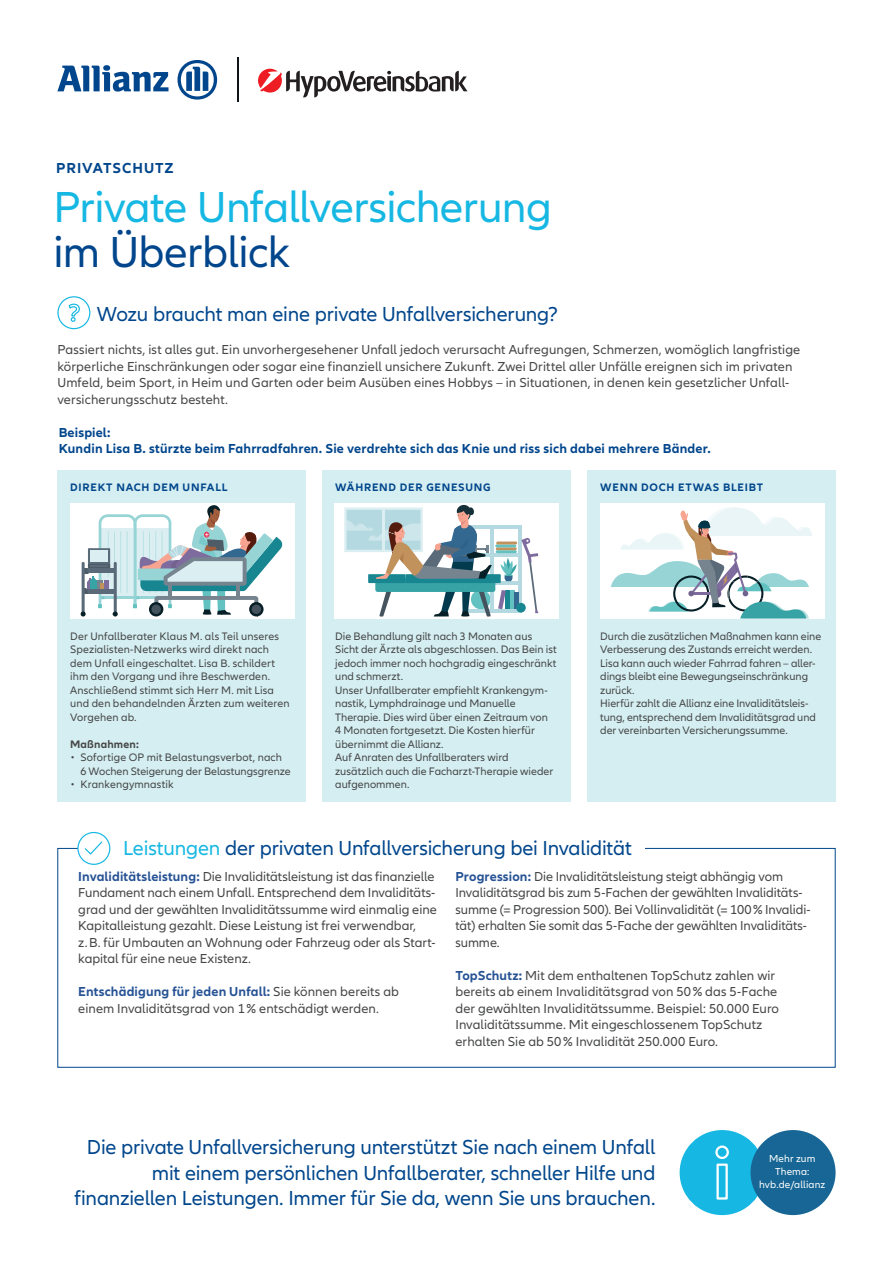
<style>
.page{position:relative;width:893px;height:1263px;background:#fff}
.page>*{position:absolute;margin:0;border:0;box-sizing:border-box;transform-origin:0 0}
.t1{font:45px "Allianz Neo";letter-spacing:-.015em;color:#16b8e3}
.t2{font:45px "Allianz Neo";letter-spacing:-.01em;color:#01468c}
.t3{font:21px/25.2px "Allianz Neo";letter-spacing:-.01em;color:#01468c;text-align:right}
.t4{font:700 15px "Allianz Neo";letter-spacing:.06em;color:#01468c}
.t5{font:13.5px/16.5px "Allianz Neo";letter-spacing:.005em;color:#454647}
.t6{font:700 13.5px/16.5px "Allianz Neo";letter-spacing:.015em;color:#01468c}
.t7{font:11.25px/13.5px "Allianz Neo";color:#454647}
.t8{font:700 11.25px "Allianz Neo";letter-spacing:.07em;color:#01468c}
.t9{font:700 11.25px "Allianz Neo";letter-spacing:.015em;color:#454647}
.t10{font:10.5px/12.6px "Allianz Neo";letter-spacing:.015em;color:#fff;text-align:center}
.s1{font-weight:300;font-style:italic}
.s2{color:#16b8e3}
.s3{font-weight:700;color:#275395}
</style>
<div class="page">
<svg style="left:57px;top:848px;width:779px;height:220px"></svg>
<div style="left:110px;top:841px;width:535px;height:14px;background:#fff"></div>
<svg style="left:78px;top:832px;width:32px;height:32px"></svg>
<div style="left:77px;top:832px;width:33px;height:33px;border:1px solid #16b8e3;border-radius:50%"></div>
<svg style="left:84px;top:840px;width:19px;height:16px"></svg>
<div style="left:57px;top:296px;width:33px;height:33px;border:1px solid #16b8e3;border-radius:50%"></div>
<svg style="left:68px;top:303px;width:12px;height:19px"></svg>
<div style="left:57px;top:470px;width:248px;height:331px;background:#d5eef1"></div>
<div style="left:322px;top:470px;width:248px;height:331px;background:#d5eef1"></div>
<div style="left:587px;top:470px;width:249px;height:331px;background:#d5eef1"></div>
<div style="left:681px;top:1132px;width:82px;height:81px;background:#16b8e3;border-radius:50%"></div>
<div style="left:680px;top:1130px;width:85px;height:85px;border:4px solid #16b8e3;border-radius:50%"></div>
<svg style="left:715px;top:1145px;width:14px;height:55px"></svg>
<div style="left:334px;top:503px;width:225px;height:115px;background:#fff"></div>
<div style="left:600px;top:503px;width:225px;height:115px;background:#fff"></div>
<div style="left:70px;top:503px;width:225px;height:115px;background:#fff"></div>
<svg style="left:81px;top:505px;width:201px;height:111px"></svg>
<hr style="left:465px;top:525px;width:57px;height:3px;background:#b4d9e0">
<hr style="left:465px;top:553px;width:57px;height:3px;background:#b4d9e0">
<hr style="left:518px;top:526px;width:4px;height:85px;background:#b4d9e0">
<hr style="left:491px;top:526px;width:3px;height:85px;background:#b4d9e0">
<hr style="left:465px;top:581px;width:57px;height:3px;background:#b4d9e0">
<hr style="left:465px;top:609px;width:57px;height:3px;background:#b4d9e0">
<svg style="left:498px;top:538px;width:40px;height:75px"></svg>
<hr style="left:496px;top:550px;width:21px;height:3px;background:#62c1c1">
<hr style="left:496px;top:547px;width:21px;height:3px;background:#c2925d">
<hr style="left:495px;top:544px;width:21px;height:3px;background:#62c1c1">
<hr style="left:496px;top:541px;width:21px;height:3px;background:#c2925d">
<div style="left:516px;top:603px;width:10px;height:9px;background:#178690;border-radius:50%"></div>
<div style="left:375px;top:578px;width:120px;height:14px;background:#37a3a5;border-radius:2px"></div>
<div style="left:406px;top:574px;width:95px;height:9px;background:#178690"></div>
<svg style="left:344px;top:505px;width:148px;height:111px"></svg>
<svg style="left:611px;top:507px;width:201px;height:111px"></svg>
<hr style="left:237px;top:57px;width:1px;height:45px;background:#111416">
<svg style="left:258px;top:69px;width:209px;height:28px"></svg>
<svg style="left:57px;top:65px;width:111px;height:27px"></svg>
<svg style="left:177px;top:60px;width:40px;height:40px"></svg>
<div style="left:750px;top:1130px;width:86px;height:85px;background:#176695;border-radius:50%"></div>
<p class="t4" style="left:56px;top:159px;width:119px">PRIVATSCHUTZ</p>
<h1 class="t1" style="left:53px;top:181px;width:500px">Private Unfallversicherung</h1>
<h1 class="t2" style="left:53px;top:226px;width:238px">im Überblick</h1>
<h2 class="t3" style="left:97px;top:302px;width:463px">Wozu braucht man eine private Unfallversicherung?</h2>
<p class="t5" style="left:57px;top:342px;width:744px">Passiert nichts, ist alles gut. Ein unvorhergesehener Unfall jedoch verursacht Aufregungen, Schmerzen, womöglich langfristige körperliche Einschränkungen oder sogar eine finanziell unsichere Zukunft. Zwei Drittel aller Unfälle ereignen sich im privaten Umfeld, beim Sport, in Heim und Garten oder beim Ausüben eines Hobbys – in Situationen, in denen kein gesetzlicher Unfall&shy;versicherungsschutz besteht.</p>
<p class="t6" style="left:59px;top:424px;width:654px">Beispiel:<br>Kundin Lisa B. stürzte beim Fahrradfahren. Sie verdrehte sich das Knie und riss sich dabei mehrere Bänder.</p>
<p class="t8" style="left:70px;top:480px;width:159px">DIREKT NACH DEM UNFALL</p>
<p class="t8" style="left:335px;top:480px;width:157px">WÄHREND DER GENESUNG</p>
<p class="t8" style="left:600px;top:480px;width:164px">WENN DOCH ETWAS BLEIBT</p>
<p class="t7" style="left:70px;top:630px;width:221px">Der Unfallberater Klaus M. als Teil unseres Spezialisten-Netzwerks wird direkt nach dem Unfall eingeschaltet. Lisa B. schildert ihm den Vorgang und ihre Beschwerden.<br>Anschließend stimmt sich Herr M. mit Lisa und den behandelnden Ärzten zum weiteren Vorgehen ab.</p>
<p class="t9" style="left:70px;top:737px;width:70px">Maßnahmen:</p>
<p class="t7" style="left:80px;top:751px;width:212px;text-indent:-10px"><span class="s1">•</span> Sofortige OP mit Belastungsverbot, nach<br>6 Wochen Steigerung der Belastungsgrenze</p>
<p class="t7" style="left:70px;top:778px;width:105px"><span class="s1">•</span> Krankengymnastik</p>
<p class="t7" style="left:335px;top:630px;width:223px">Die Behandlung gilt nach 3 Monaten aus Sicht der Ärzte als abgeschlossen. Das Bein ist jedoch immer noch hochgradig eingeschränkt und schmerzt.<br>Unser Unfallberater empfiehlt Krankengym&shy;nastik, Lymphdrainage und Manuelle Therapie. Dies wird über einen Zeitraum von<br>4 Monaten fortgesetzt. Die Kosten hierfür übernimmt die Allianz.<br>Auf Anraten des Unfallberaters wird zusätzlich auch die Facharzt-Therapie wieder aufgenommen.</p>
<p class="t7" style="left:600px;top:630px;width:222px">Durch die zusätzlichen Maßnahmen kann eine Verbesserung des Zustands erreicht werden.<br>Lisa kann auch wieder Fahrrad fahren – aller&shy;dings bleibt eine Bewegungseinschränkung zurück.<br>Hierfür zahlt die Allianz eine Invaliditätsleis&shy;tung, entsprechend dem Invaliditätsgrad und der vereinbarten Versicherungssumme.</p>
<h2 class="t3" style="left:123px;top:836px;width:510px"><span class="s2">Leistungen</span> der privaten Unfallversicherung bei Invalidität</h2>
<p class="t5" style="left:78px;top:868px;width:360px"><span class="s3">Invaliditätsleistung:</span> Die Invaliditätsleistung ist das finanzielle Fundament nach einem Unfall. Entsprechend dem Invaliditäts&shy;grad und der gewählten Invaliditätssumme wird einmalig eine Kapitalleistung gezahlt. Diese Leistung ist frei verwendbar, z.B. für Umbauten an Wohnung oder Fahrzeug oder als Start&shy;kapital für eine neue Existenz.</p>
<p class="t5" style="left:78px;top:984px;width:322px"><span class="s3">Entschädigung für jeden Unfall:</span> Sie können bereits ab einem Invaliditätsgrad von 1% entschädigt werden.</p>
<p class="t5" style="left:455px;top:868px;width:356px"><span class="s3">Progression:</span> Die Invaliditätsleistung steigt abhängig vom Invaliditätsgrad bis zum 5-Fachen der gewählten Invaliditäts&shy;summe (= Progression 500). Bei Vollinvalidität (= 100% Invalidi&shy;tät) erhalten Sie somit das 5-Fache der gewählten Invaliditäts&shy;summe.</p>
<p class="t5" style="left:455px;top:967px;width:325px"><span class="s3">TopSchutz:</span> Mit dem enthaltenen TopSchutz zahlen wir bereits ab einem Invaliditätsgrad von 50% das 5-Fache der gewählten Invaliditätssumme. Beispiel: 50.000 Euro Invaliditätssumme. Mit eingeschlossenem TopSchutz erhalten Sie ab 50% Invalidität 250.000 Euro.</p>
<h2 class="t3" style="left:74px;top:1135px;width:582px">Die private Unfallversicherung unterstützt Sie nach einem Unfall mit einem persönlichen Unfallberater, schneller Hilfe und finanziellen Leistungen. Immer für Sie da, wenn Sie uns brauchen.</h2>
<p class="t10" style="left:759px;top:1153px;width:68px">Mehr zum<br>Thema: hvb.de/allianz</p>
</div>
